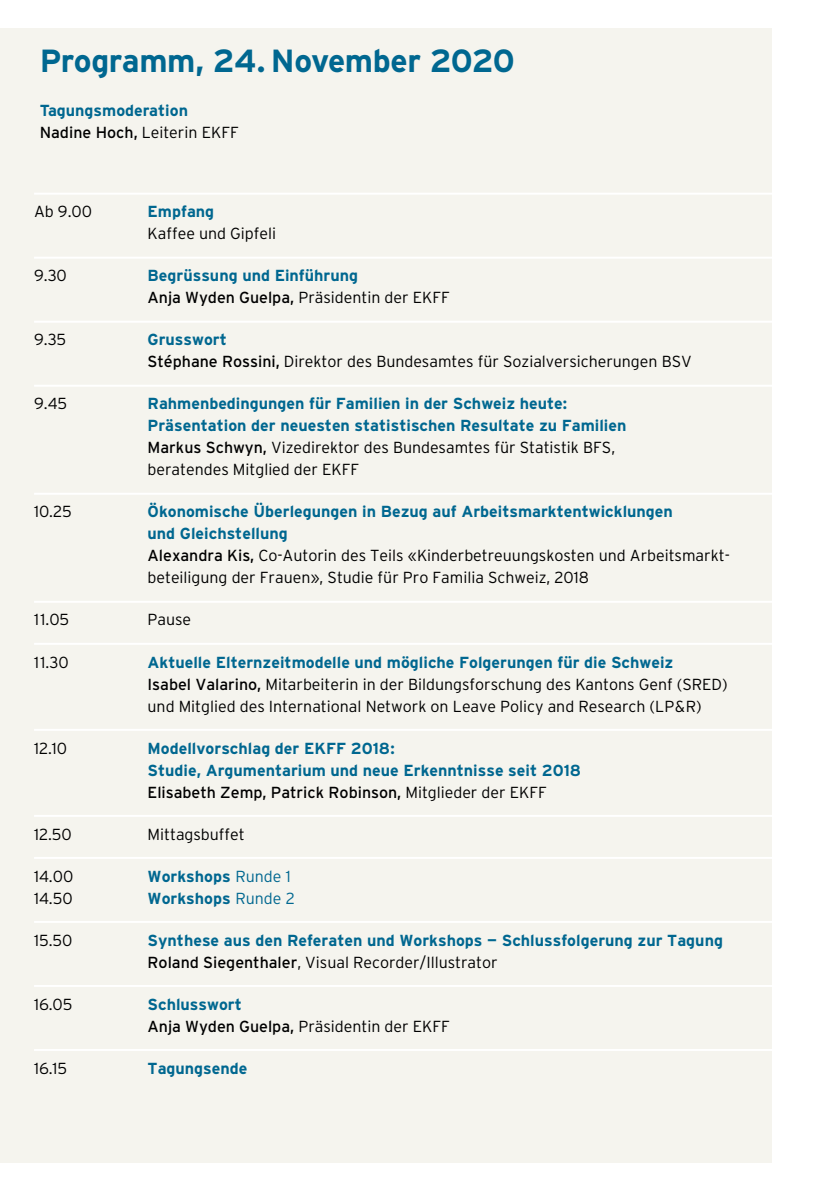
<style>
.page{position:relative;width:840px;height:1191px;background:#fff}
.page>*{position:absolute;margin:0;border:0;box-sizing:border-box;transform-origin:0 0}
.t1{font:700 32px "Interstate";letter-spacing:-.015em;color:#006790}
.t2{font:300 16px/22px "Interstate";color:#000}
.t3{font:700 16px/22px "Interstate";color:#006790}
.s1{font-weight:400;color:#000}
.s2{font-weight:300;color:#000}
.s3{font-weight:700;color:#006790}
.s4{font-weight:400}
.s5{font-weight:300}
</style>
<div class="page">
<div style="left:0;top:28px;width:771px;height:1134px;background:#f5f4ee"></div>
<hr style="left:34px;top:193px;width:797px;height:2px;background:#fff">
<hr style="left:34px;top:257px;width:797px;height:2px;background:#fff">
<hr style="left:34px;top:321px;width:797px;height:2px;background:#fff">
<hr style="left:34px;top:385px;width:797px;height:2px;background:#fff">
<hr style="left:34px;top:493px;width:797px;height:2px;background:#fff">
<hr style="left:34px;top:601px;width:797px;height:2px;background:#fff">
<hr style="left:34px;top:643px;width:797px;height:2px;background:#fff">
<hr style="left:34px;top:729px;width:797px;height:2px;background:#fff">
<hr style="left:34px;top:815px;width:797px;height:2px;background:#fff">
<hr style="left:34px;top:857px;width:797px;height:2px;background:#fff">
<hr style="left:34px;top:921px;width:797px;height:2px;background:#fff">
<hr style="left:34px;top:985px;width:797px;height:2px;background:#fff">
<hr style="left:34px;top:1049px;width:797px;height:2px;background:#fff">
<h1 class="t1" style="left:40px;top:43px;width:476px">Programm, 24. November 2020</h1>
<p class="t3" style="left:40px;top:100px;width:201px">Tagungsmoderation<br><span class="s1">Nadine Hoch,</span> <span class="s2">Leiterin EKFF</span></p>
<p class="t2" style="left:34px;top:200px;width:59px">Ab 9.00</p>
<p class="t3" style="left:147px;top:201px;width:68px">Empfang</p>
<p class="t2" style="left:147px;top:222px;width:130px">Kaffee und Gipfeli</p>
<p class="t2" style="left:34px;top:264px;width:34px">9.30</p>
<p class="t3" style="left:147px;top:265px;width:303px">Begrüssung und Einführung<br><span class="s1">Anja Wyden Guelpa,</span> <span class="s2">Präsidentin der EKFF</span></p>
<p class="t2" style="left:34px;top:328px;width:34px">9.35</p>
<p class="t2" style="left:147px;top:328px;width:545px"><span class="s3">Grusswort<br></span><span class="s4">Stéphane Rossini,</span> Direktor des Bundesamtes für Sozialversicherungen BSV</p>
<p class="t2" style="left:34px;top:392px;width:35px">9.45</p>
<p class="t3" style="left:147px;top:393px;width:480px">Rahmenbedingungen für Familien in der Schweiz heute:<br>Präsentation der neuesten statistischen Resultate zu Familien <span class="s1">Markus Schwyn,</span> <span class="s2">Vizedirektor des Bundesamtes für Statistik BFS, beratendes Mitglied der EKFF</span></p>
<p class="t2" style="left:34px;top:500px;width:39px">10.25</p>
<p class="t2" style="left:147px;top:500px;width:583px"><span class="s3">Ökonomische Überlegungen in Bezug auf Arbeitsmarktentwicklungen<br>und Gleichstellung<br></span><span class="s4">Alexandra Kis,</span> Co-Autorin des Teils «Kinderbetreuungskosten und Arbeitsmarkt&shy;beteiligung der Frauen», Studie für Pro Familia Schweiz, 2018</p>
<p class="t2" style="left:34px;top:608px;width:37px">11.05</p>
<p class="t2" style="left:147px;top:608px;width:45px">Pause</p>
<p class="t2" style="left:34px;top:650px;width:36px">11.30</p>
<p class="t2" style="left:147px;top:650px;width:581px"><span class="s3">Aktuelle Elternzeitmodelle und mögliche Folgerungen für die Schweiz<br></span><span class="s4">Isabel Valarino,</span> Mitarbeiterin in der Bildungsforschung des Kantons Genf (SRED) und Mitglied des International Network on Leave Policy and Research (LP&amp;R)</p>
<p class="t2" style="left:34px;top:736px;width:35px">12.10</p>
<p class="t3" style="left:147px;top:737px;width:435px">Modellvorschlag der EKFF 2018:<br>Studie, Argumentarium und neue Erkenntnisse seit 2018<br><span class="s1">Elisabeth Zemp, Patrick Robinson,</span> <span class="s2">Mitglieder der EKFF</span></p>
<p class="t2" style="left:34px;top:822px;width:39px">12.50</p>
<p class="t2" style="left:147px;top:822px;width:99px">Mittagsbuffet</p>
<p class="t2" style="left:34px;top:864px;width:41px">14.00</p>
<p class="t3" style="left:147px;top:865px;width:144px">Workshops <span class="s5">Runde 1</span></p>
<p class="t2" style="left:34px;top:886px;width:40px">14.50</p>
<p class="t3" style="left:147px;top:887px;width:149px">Workshops <span class="s5">Runde 2</span></p>
<p class="t2" style="left:34px;top:928px;width:40px">15.50</p>
<p class="t3" style="left:147px;top:929px;width:576px">Synthese aus den Referaten und Workshops — Schlussfolgerung zur Tagung<br><span class="s1">Roland Siegenthaler</span><span class="s2">, Visual Recorder/Illustrator</span></p>
<p class="t2" style="left:34px;top:992px;width:40px">16.05</p>
<p class="t2" style="left:147px;top:992px;width:303px"><span class="s3">Schlusswort<br></span><span class="s4">Anja Wyden Guelpa,</span> Präsidentin der EKFF</p>
<p class="t2" style="left:34px;top:1056px;width:35px">16.15</p>
<p class="t3" style="left:147px;top:1057px;width:101px">Tagungsende</p>
</div>
